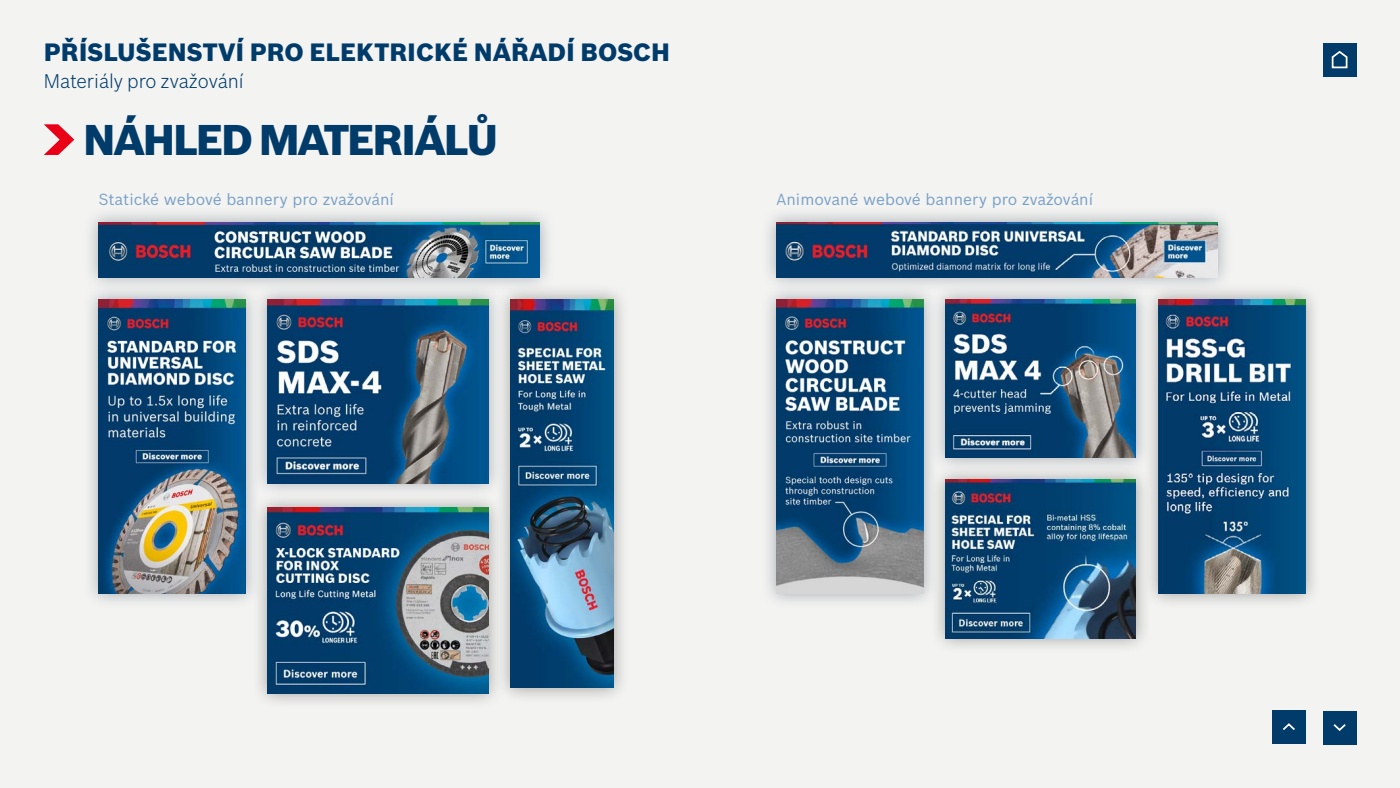
<style>
.page{position:relative;width:1400px;height:788px;background:#f3f3f2}
.page>*{position:absolute;margin:0;border:0;box-sizing:border-box;transform-origin:0 0}
.t1{font:900 42px "Bosch Sans";letter-spacing:-.05em;color:#003b6a}
.t2{font:900 24.5px "Bosch Sans";color:#003b6a}
.t3{font:300 19.25px "Bosch Sans";color:#003b6a}
.t4{font:15.75px "Bosch Sans";color:#7aa1c7}
</style>
<div class="page">
<svg style="left:44px;top:124px;width:30px;height:31px"></svg>
<div style="left:1323px;top:710px;width:33px;height:34px;background:#003b6a"></div>
<svg style="left:1333px;top:724px;width:13px;height:7px"></svg>
<div style="left:1323px;top:44px;width:33px;height:33px;background:#003b6a"></div>
<svg style="left:1331px;top:50px;width:17px;height:19px"></svg>
<div style="left:1272px;top:710px;width:34px;height:33px;background:#003b6a"></div>
<svg style="left:1282px;top:723px;width:13px;height:7px"></svg>
<div style="left:83px;top:206px;width:473px;height:87px;background:#52606c;opacity:.5"></div>
<img style="left:98px;top:222px;width:442px;height:55px">
<div style="left:83px;top:283px;width:178px;height:326px;background:#52606c;opacity:.5"></div>
<img style="left:98px;top:299px;width:148px;height:294px">
<div style="left:252px;top:283px;width:252px;height:216px;background:#52606c;opacity:.5"></div>
<img style="left:268px;top:299px;width:220px;height:184px">
<div style="left:761px;top:206px;width:473px;height:87px;background:#52606c;opacity:.5"></div>
<div style="left:760px;top:283px;width:180px;height:326px;background:#52606c;opacity:.5"></div>
<div style="left:930px;top:283px;width:222px;height:190px;background:#52606c;opacity:.5"></div>
<img style="left:777px;top:222px;width:441px;height:55px">
<img style="left:777px;top:299px;width:147px;height:294px">
<img style="left:946px;top:299px;width:190px;height:158px">
<div style="left:495px;top:283px;width:135px;height:420px;background:#000;opacity:.35"></div>
<img style="left:510px;top:299px;width:104px;height:388px">
<div style="left:251px;top:491px;width:253px;height:218px;background:#000;opacity:.35"></div>
<img style="left:268px;top:507px;width:220px;height:186px">
<div style="left:1143px;top:283px;width:178px;height:326px;background:#000;opacity:.35"></div>
<img style="left:1158px;top:299px;width:148px;height:294px">
<div style="left:930px;top:463px;width:222px;height:191px;background:#000;opacity:.35"></div>
<img style="left:946px;top:479px;width:190px;height:159px">
<h2 class="t2" style="left:44px;top:34px;width:628px">PŘÍSLUŠENSTVÍ PRO ELEKTRICKÉ NÁŘADÍ BOSCH</h2>
<p class="t3" style="left:44px;top:68px;width:201px">Materiály pro zvažování</p>
<h1 class="t1" style="left:83px;top:107px;width:417px">NÁHLED MATERIÁLŮ</h1>
<p class="t4" style="left:98px;top:188px;width:297px">Statické webové bannery pro zvažování</p>
<p class="t4" style="left:777px;top:188px;width:318px">Animované webové bannery pro zvažování</p>
</div>
